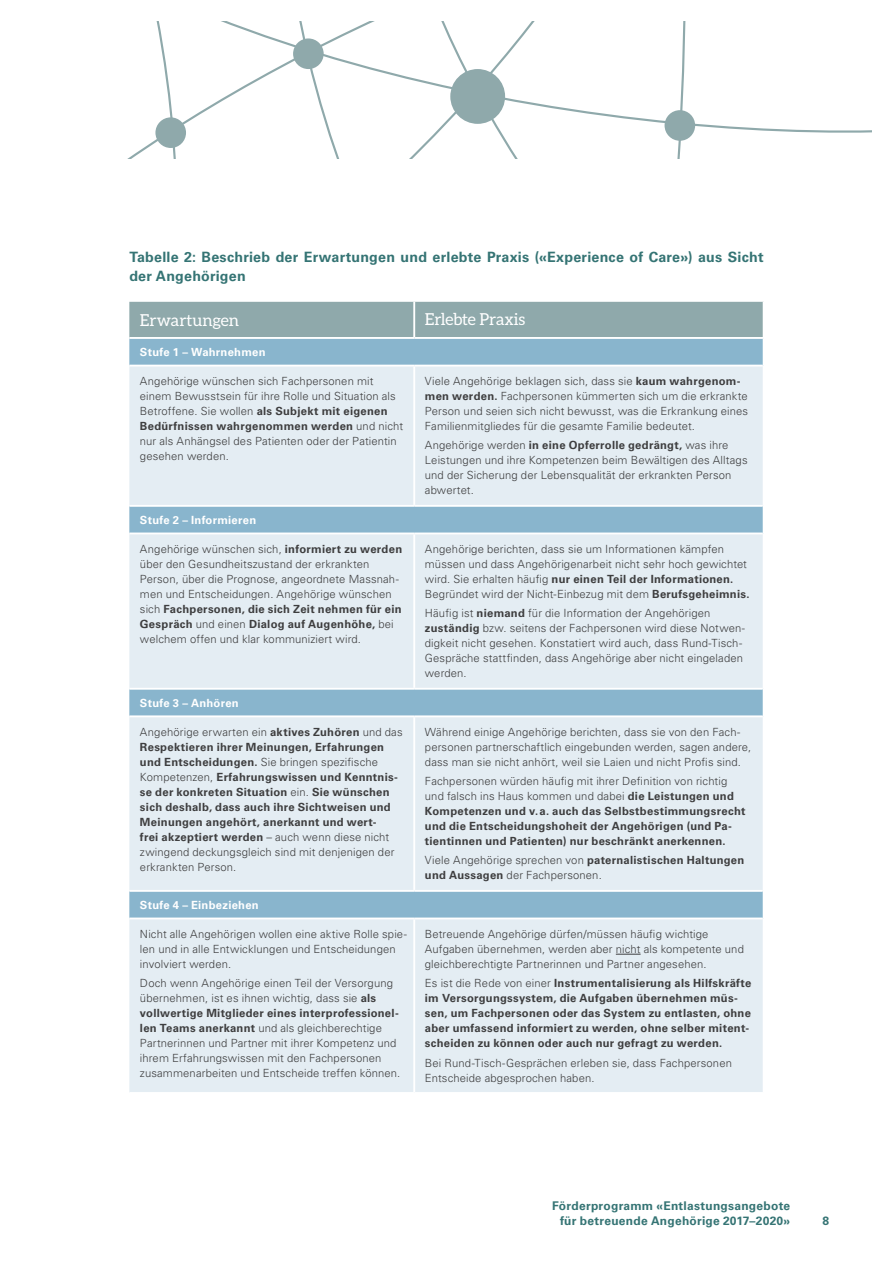
<style>
.page{position:relative;width:893px;height:1263px;background:#fff}
.page>*{position:absolute;margin:0;border:0;box-sizing:border-box;transform-origin:0 0}
.t1{font:16.5px "Aleo";letter-spacing:-.01em;color:#fff}
.t2{font:700 14.25px/18.8px "Univers LT";letter-spacing:.015em;color:#357474}
.t3{font:700 12px/15px "Univers LT";letter-spacing:.02em;color:#357474;text-align:right}
.t4{font:300 11.25px/15px "Univers LT";letter-spacing:.01em;color:#3e3e3f}
.t5{font:700 11.25px/15px "Univers LT";letter-spacing:.025em;color:#3e3e3f}
.t6{font:700 11.25px "Univers LT";letter-spacing:.025em;color:#fff}
.s1{font-weight:700}
.s2{font-weight:300}
</style>
<div class="page">
<div style="left:129px;top:302px;width:634px;height:35px;background:#8fa9ab"></div>
<div style="left:129px;top:339px;width:634px;height:26px;background:#89b5cd"></div>
<svg style="left:129px;top:366px;width:634px;height:726px;background:#dae7ef"></svg>
<hr style="left:129px;top:890px;width:285px;height:2px;background:#fff">
<hr style="left:414px;top:890px;width:349px;height:2px;background:#fff">
<hr style="left:413px;top:302px;width:2px;height:35px;background:#fff">
<hr style="left:413px;top:366px;width:2px;height:139px;background:#fff">
<hr style="left:413px;top:534px;width:2px;height:154px;background:#fff">
<hr style="left:413px;top:717px;width:2px;height:173px;background:#fff">
<hr style="left:413px;top:919px;width:2px;height:173px;background:#fff">
<hr style="left:129px;top:505px;width:285px;height:2px;background:#fff">
<hr style="left:129px;top:532px;width:285px;height:2px;background:#fff">
<hr style="left:129px;top:688px;width:285px;height:2px;background:#fff">
<hr style="left:129px;top:715px;width:285px;height:2px;background:#fff">
<hr style="left:129px;top:917px;width:285px;height:2px;background:#fff">
<hr style="left:414px;top:505px;width:349px;height:2px;background:#fff">
<hr style="left:414px;top:532px;width:349px;height:2px;background:#fff">
<hr style="left:414px;top:688px;width:349px;height:2px;background:#fff">
<hr style="left:414px;top:715px;width:349px;height:2px;background:#fff">
<hr style="left:414px;top:917px;width:349px;height:2px;background:#fff">
<svg style="left:616px;top:954px;width:25px;height:1px"></svg>
<svg style="left:129px;top:21px;width:743px;height:137px"></svg>
<div style="left:665px;top:110px;width:30px;height:31px;background:#8fa9ab;border-radius:50%"></div>
<div style="left:155px;top:117px;width:31px;height:31px;background:#8fa9ab;border-radius:50%"></div>
<div style="left:293px;top:38px;width:31px;height:31px;background:#8fa9ab;border-radius:50%"></div>
<div style="left:450px;top:69px;width:55px;height:55px;background:#8fa9ab;border-radius:50%"></div>
<p class="t2" style="left:129px;top:248px;width:636px">Tabelle 2: Beschrieb der Erwartungen und erlebte Praxis («Experience of Care») aus Sicht der Angehörigen</p>
<h1 class="t1" style="left:140px;top:311px;width:101px">Erwartungen</h1>
<h1 class="t1" style="left:425px;top:310px;width:102px">Erlebte Praxis</h1>
<p class="t6" style="left:140px;top:345px;width:127px">Stufe 1 – Wahrnehmen</p>
<p class="t4" style="left:140px;top:374px;width:265px">Angehörige wünschen sich Fachpersonen mit einem Bewusstsein für ihre Rolle und Situation als Betroffene. Sie wollen <span class="s1">als Subjekt mit eigenen Bedürfnissen wahrgenommen werden</span> und nicht nur als Anhängsel des Patienten oder der Patientin gesehen werden.</p>
<p class="t4" style="left:425px;top:374px;width:325px">Viele Angehörige beklagen sich, dass sie <span class="s1">kaum wahrgenom&shy;men werden.</span> Fachpersonen kümmerten sich um die erkrankte Person und seien sich nicht bewusst, was die Erkrankung eines Familienmitgliedes für die gesamte Familie bedeutet.</p>
<p class="t4" style="left:425px;top:438px;width:324px">Angehörige werden <span class="s1">in eine Opferrolle gedrängt,</span> was ihre Leistungen und ihre Kompetenzen beim Bewältigen des Alltags und der Sicherung der Lebensqualität der erkrankten Person abwertet.</p>
<p class="t6" style="left:140px;top:513px;width:118px">Stufe 2 – Informieren</p>
<p class="t4" style="left:140px;top:541px;width:264px">Angehörige wünschen sich, <span class="s1">informiert zu werden </span>über den Gesundheitszustand der erkrankten Person, über die Prognose, angeordnete Massnah&shy;men und Entscheidungen. Angehörige wünschen sich <span class="s1">Fachpersonen, die sich Zeit nehmen für ein Gespräch</span> und einen <span class="s1">Dialog auf Augenhöhe,</span> bei welchem offen und klar kommuniziert wird.</p>
<p class="t4" style="left:425px;top:541px;width:326px">Angehörige berichten, dass sie um Informationen kämpfen müssen und dass Angehörigenarbeit nicht sehr hoch gewichtet wird. Sie erhalten häufig <span class="s1">nur einen Teil der Informationen.<br></span>Begründet wird der Nicht-Einbezug mit dem <span class="s1">Berufsgeheimnis.</span></p>
<p class="t4" style="left:425px;top:606px;width:322px">Häufig ist <span class="s1">niemand</span> für die Information der Angehörigen <span class="s1">zuständig</span> bzw. seitens der Fachpersonen wird diese Notwen&shy;digkeit nicht gesehen. Konstatiert wird auch, dass Rund-Tisch-Gespräche stattfinden, dass Angehörige aber nicht eingeladen werden.</p>
<p class="t6" style="left:140px;top:696px;width:100px">Stufe 3 – Anhören</p>
<p class="t5" style="left:140px;top:724px;width:264px"><span class="s2">Angehörige erwarten ein</span> aktives Zuhören <span class="s2">und das </span>Respektieren ihrer Meinungen, Erfahrungen und Entscheidungen. <span class="s2">Sie bringen spezifische Kompetenzen,</span> Erfahrungswissen und Kenntnis&shy;se der konkreten Situation <span class="s2">ein.</span> Sie wünschen sich deshalb, dass auch ihre Sichtweisen und Meinungen angehört, anerkannt und wert-<br>frei akzeptiert werden <span class="s2">– auch wenn diese nicht zwingend deckungsgleich sind mit denjenigen der erkrankten Person.</span></p>
<p class="t4" style="left:425px;top:724px;width:328px">Während einige Angehörige berichten, dass sie von den Fach&shy;personen partnerschaftlich eingebunden werden, sagen andere, dass man sie nicht anhört, weil sie Laien und nicht Profis sind.</p>
<p class="t5" style="left:425px;top:774px;width:322px"><span class="s2">Fachpersonen würden häufig mit ihrer Definition von richtig und falsch ins Haus kommen und dabei</span> die Leistungen und Kompetenzen und v.a. auch das Selbstbestimmungsrecht und die Entscheidungshoheit der Angehörigen (und Pa&shy;tientinnen und Patienten) nur beschränkt anerkennen.</p>
<p class="t4" style="left:425px;top:853px;width:321px">Viele Angehörige sprechen von <span class="s1">paternalistischen Haltungen und Aussagen</span> der Fachpersonen.</p>
<p class="t6" style="left:140px;top:898px;width:120px">Stufe 4 – Einbeziehen</p>
<p class="t4" style="left:140px;top:926px;width:268px">Nicht alle Angehörigen wollen eine aktive Rolle spie&shy;len und in alle Entwicklungen und Entscheidungen involviert werden.</p>
<p class="t4" style="left:140px;top:976px;width:262px">Doch wenn Angehörige einen Teil der Versorgung übernehmen, ist es ihnen wichtig, dass sie <span class="s1">als vollwertige Mitglieder eines interprofessionel&shy;len Teams anerkannt</span> und als gleichberechtige Partnerinnen und Partner mit ihrer Kompetenz und ihrem Erfahrungswissen mit den Fachpersonen zusammenarbeiten und Entscheide treffen können.</p>
<p class="t4" style="left:425px;top:926px;width:321px">Betreuende Angehörige dürfen/müssen häufig wichtige<br>Aufgaben übernehmen, werden aber nicht als kompetente und gleichberechtigte Partnerinnen und Partner angesehen.</p>
<p class="t5" style="left:425px;top:976px;width:328px"><span class="s2">Es ist die Rede von einer</span> Instrumentalisierung als Hilfskräfte im Versorgungssystem, die Aufgaben übernehmen müs&shy;sen, um Fachpersonen oder das System zu entlasten, ohne aber umfassend informiert zu werden, ohne selber mitent&shy;scheiden zu können oder auch nur gefragt zu werden.</p>
<p class="t4" style="left:425px;top:1055px;width:309px">Bei Rund-Tisch-Gesprächen erleben sie, dass Fachpersonen<br>Entscheide abgesprochen haben.</p>
<p class="t3" style="left:552px;top:1198px;width:240px">Förderprogramm «Entlastungsangebote für betreuende Angehörige 2017–2020»</p>
<p class="t3" style="left:822px;top:1213px;width:8px">8</p>
</div>
